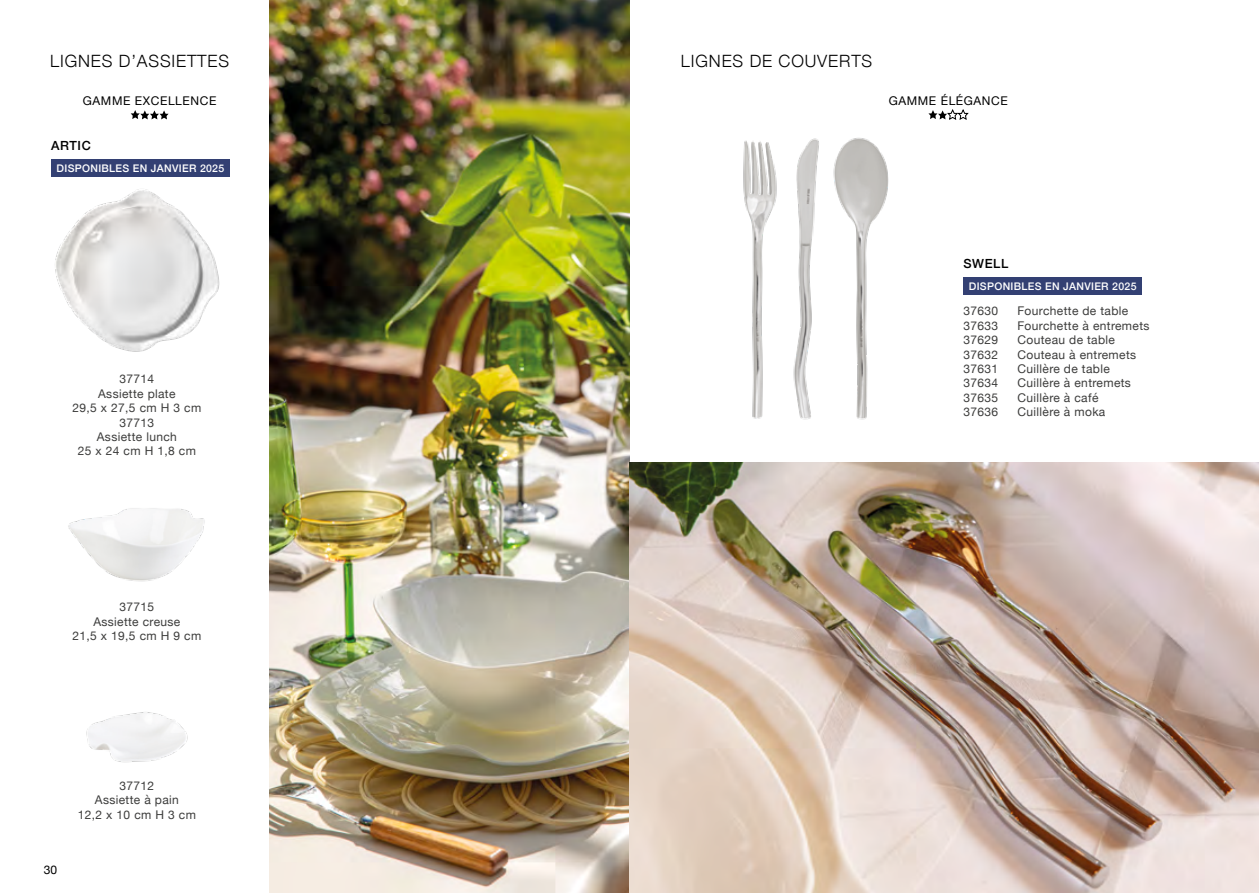
<style>
.page{position:relative;width:1259px;height:893px;background:#fff}
.page>*{position:absolute;margin:0;border:0;box-sizing:border-box;transform-origin:0 0}
.t1{font:300 16.95px "Helvetica Neue";letter-spacing:.05em;color:#000}
.t2{font:500 12.6px "Helvetica Neue";letter-spacing:.05em;color:#000}
.t3{font:12px/14.4px "Helvetica Neue";letter-spacing:.03em;color:#3c3c3b;text-align:center}
.t4{font:12px "Helvetica Neue";letter-spacing:.05em;color:#000}
.t5{font:500 10.5px "Helvetica Neue";letter-spacing:.03em;color:#fff}
</style>
<div class="page">
<img style="left:55px;top:189px;width:165px;height:163px">
<img style="left:68px;top:508px;width:137px;height:74px">
<img style="left:86px;top:712px;width:102px;height:51px">
<img style="left:269px;top:0;width:360px;height:893px">
<div style="left:51px;top:159px;width:179px;height:17px;background:#334073"></div>
<svg style="left:131px;top:110px;width:38px;height:9px"></svg>
<img style="left:743px;top:140px;width:34px;height:279px">
<img style="left:793px;top:138px;width:96px;height:282px">
<div style="left:963px;top:277px;width:179px;height:17px;background:#334073"></div>
<svg style="left:928px;top:109px;width:40px;height:11px"></svg>
<img style="left:629px;top:462px;width:630px;height:431px">
<h1 class="t1" style="left:50px;top:48px;width:180px">LIGNES D’ASSIETTES</h1>
<p class="t4" style="left:83px;top:92px;width:135px">GAMME EXCELLENCE</p>
<p class="t2" style="left:51px;top:136px;width:41px">ARTIC</p>
<p class="t5" style="left:57px;top:159px;width:169px">DISPONIBLES EN JANVIER 2025</p>
<p class="t3" style="left:72px;top:373px;width:130px">37714<br>Assiette plate<br>29,5 x 27,5 cm H 3 cm<br>37713<br>Assiette lunch<br>25 x 24 cm H 1,8 cm</p>
<p class="t3" style="left:72px;top:600px;width:130px">37715<br>Assiette creuse<br>21,5 x 19,5 cm H 9 cm</p>
<p class="t4" style="left:44px;top:861px;width:15px">30</p>
<p class="t3" style="left:78px;top:779px;width:120px">37712<br>Assiette à pain<br>12,2 x 10 cm H 3 cm</p>
<h1 class="t1" style="left:681px;top:48px;width:193px">LIGNES DE COUVERTS</h1>
<p class="t4" style="left:888px;top:92px;width:121px">GAMME ÉLÉGANCE</p>
<p class="t2" style="left:963px;top:254px;width:46px">SWELL</p>
<p class="t3" style="left:963px;top:305px;width:36px">37630</p>
<p class="t3" style="left:1017px;top:305px;width:112px">Fourchette de table</p>
<p class="t3" style="left:963px;top:319px;width:36px">37633</p>
<p class="t3" style="left:1017px;top:319px;width:134px">Fourchette à entremets</p>
<p class="t3" style="left:963px;top:333px;width:36px">37629</p>
<p class="t3" style="left:1017px;top:333px;width:99px">Couteau de table</p>
<p class="t3" style="left:963px;top:348px;width:36px">37632</p>
<p class="t3" style="left:1017px;top:348px;width:120px">Couteau à entremets</p>
<p class="t3" style="left:963px;top:362px;width:36px">37631</p>
<p class="t3" style="left:1017px;top:362px;width:94px">Cuillère de table</p>
<p class="t3" style="left:963px;top:377px;width:36px">37634</p>
<p class="t3" style="left:1017px;top:377px;width:115px">Cuillère à entremets</p>
<p class="t3" style="left:963px;top:391px;width:36px">37635</p>
<p class="t3" style="left:1017px;top:391px;width:83px">Cuillère à café</p>
<p class="t3" style="left:963px;top:405px;width:36px">37636</p>
<p class="t3" style="left:1017px;top:405px;width:89px">Cuillère à moka</p>
<p class="t5" style="left:969px;top:277px;width:169px">DISPONIBLES EN JANVIER 2025</p>
</div>
